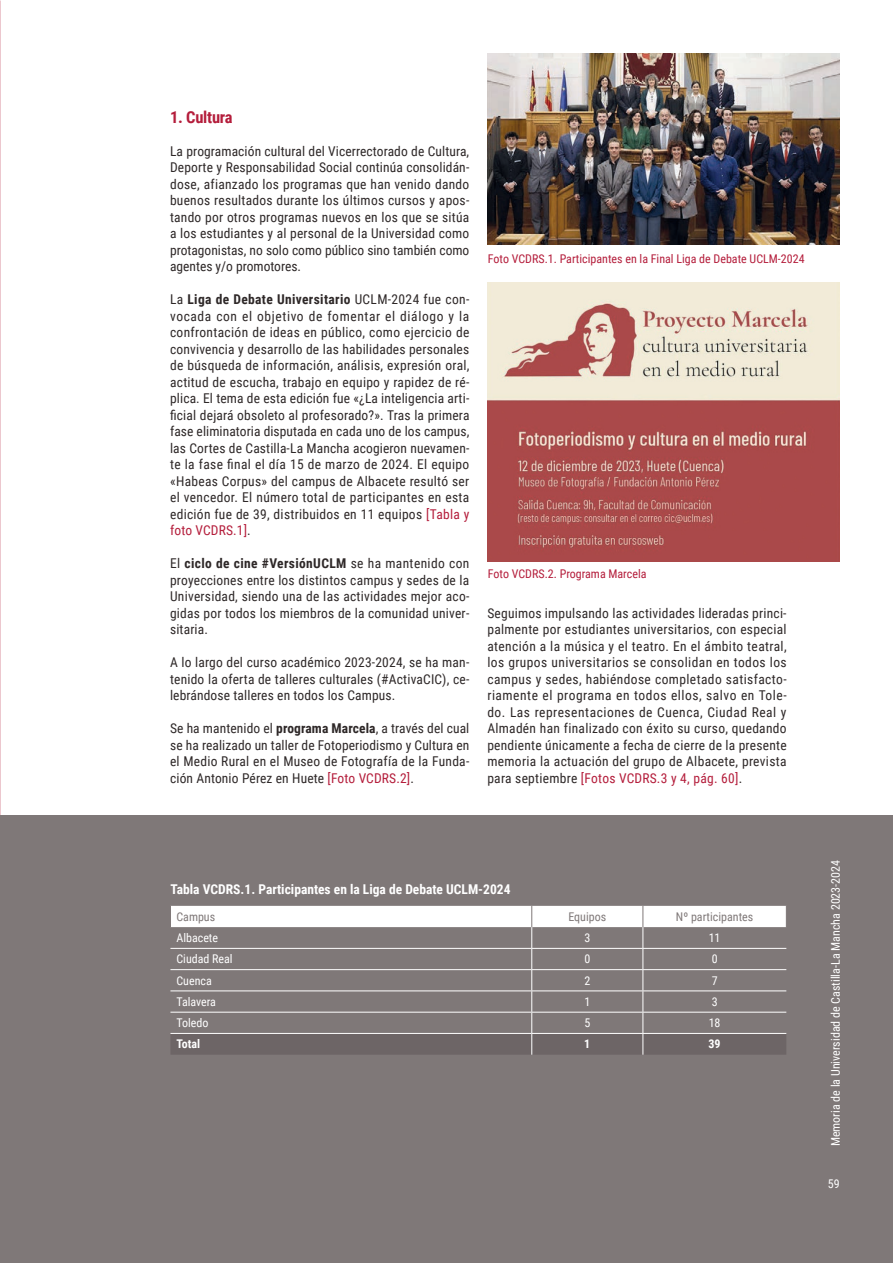
<style>
.page{position:relative;width:893px;height:1263px;background:#fff}
.page>*{position:absolute;margin:0;border:0;box-sizing:border-box;transform-origin:0 0}
.txt_corrido{font:700 16.5px "Roboto Condensed";letter-spacing:-.015em;color:#b41d3b}
.txt_corrido-2{font:13.5px/16.5px "Roboto Condensed";letter-spacing:.01em;color:#2e2828;text-align:justify}
.txt_corrido-3{font:700 13.5px "Roboto Condensed";color:#fff}
.txt_corrido-4{font:12px "Roboto Condensed";color:#fff}
.txt_corrido-5{font:12px "Roboto Condensed";color:#b41d3b}
.txt_corrido-6{font:12px "Roboto Condensed";color:#7f7878}
.txt_corrido-7{font:700 12px "Roboto Condensed";color:#fff}
.s1{font-weight:700}
.s2{color:#b41d3b}
</style>
<div class="page">
<div style="left:0;top:816px;width:893px;height:447px;background:#7f7878"></div>
<img style="left:488px;top:53px;width:352px;height:192px">
<img style="left:488px;top:282px;width:352px;height:279px">
<svg style="left:170px;top:906px;width:617px;height:149px"></svg>
<hr style="left:170px;top:1012px;width:362px;height:1px;background:#fff">
<hr style="left:532px;top:1012px;width:111px;height:1px;background:#fff">
<hr style="left:643px;top:1012px;width:143px;height:1px;background:#fff">
<hr style="left:170px;top:1033px;width:362px;height:1px;background:#fff">
<hr style="left:532px;top:1033px;width:111px;height:1px;background:#fff">
<hr style="left:643px;top:1033px;width:143px;height:1px;background:#fff">
<p class="txt_corrido" style="left:170px;top:105px;width:64px">1. Cultura</p>
<p class="txt_corrido-2" style="left:170px;top:142px;width:301px">La programación cultural del Vicerrectorado de Cultura, Deporte y Responsabilidad Social continúa consolidán&shy;dose, afianzado los programas que han venido dando buenos resultados durante los últimos cursos y apos&shy;tando por otros programas nuevos en los que se sitúa a los estudiantes y al personal de la Universidad como protagonistas, no solo como público sino también como agentes y/o promotores.</p>
<p class="txt_corrido-2" style="left:170px;top:291px;width:301px">La <span class="s1">Liga de Debate Universitario</span> UCLM-2024 fue con&shy;vocada con el objetivo de fomentar el diálogo y la confrontación de ideas en público, como ejercicio de convivencia y desarrollo de las habilidades personales de búsqueda de información, análisis, expresión oral, actitud de escucha, trabajo en equipo y rapidez de ré&shy;plica. El tema de esta edición fue «¿La inteligencia arti&shy;ficial dejará obsoleto al profesorado?». Tras la primera fase eliminatoria disputada en cada uno de los campus, las Cortes de Castilla-La Mancha acogieron nuevamen&shy;te la fase final el día 15 de marzo de 2024. El equipo «Habeas Corpus» del campus de Albacete resultó ser el vencedor. El número total de participantes en esta edición fue de 39, distribuidos en 11 equipos <span class="s2">[Tabla y foto VCDRS.1]</span>.</p>
<p class="txt_corrido-2" style="left:170px;top:555px;width:301px">El <span class="s1">ciclo de cine #VersiónUCLM</span> se ha mantenido con proyecciones entre los distintos campus y sedes de la Universidad, siendo una de las actividades mejor aco&shy;gidas por todos los miembros de la comunidad univer&shy;sitaria.</p>
<p class="txt_corrido-2" style="left:170px;top:654px;width:301px">A lo largo del curso académico 2023-2024, se ha man&shy;tenido la oferta de talleres culturales (#ActivaCIC), ce&shy;lebrándose talleres en todos los Campus.</p>
<p class="txt_corrido-2" style="left:170px;top:720px;width:301px">Se ha mantenido el <span class="s1">programa Marcela</span>, a través del cual se ha realizado un taller de Fotoperiodismo y Cultura en el Medio Rural en el Museo de Fotografía de la Funda&shy;ción Antonio Pérez en Huete <span class="s2">[Foto VCDRS.2]</span>.</p>
<p class="txt_corrido-5" style="left:488px;top:251px;width:318px">Foto VCDRS.1. Participantes en la Final Liga de Debate UCLM-2024</p>
<p class="txt_corrido-5" style="left:488px;top:565px;width:160px">Foto VCDRS.2. Programa Marcela</p>
<p class="txt_corrido-2" style="left:487px;top:604px;width:301px">Seguimos impulsando las actividades lideradas princi&shy;palmente por estudiantes universitarios, con especial atención a la música y el teatro. En el ámbito teatral, los grupos universitarios se consolidan en todos los campus y sedes, habiéndose completado satisfacto&shy;riamente el programa en todos ellos, salvo en Tole&shy;do. Las representaciones de Cuenca, Ciudad Real y Almadén han finalizado con éxito su curso, quedando pendiente únicamente a fecha de cierre de la presente memoria la actuación del grupo de Albacete, prevista para septiembre <span class="s2">[Fotos VCDRS.3 y 4, pág. 60]</span>.</p>
<p class="txt_corrido-3" style="left:171px;top:880px;width:341px">Tabla VCDRS.1. Participantes en la Liga de Debate UCLM-2024</p>
<p class="txt_corrido-6" style="left:176px;top:908px;width:40px">Campus</p>
<p class="txt_corrido-6" style="left:568px;top:908px;width:39px">Equipos</p>
<p class="txt_corrido-6" style="left:676px;top:908px;width:79px">Nº participantes</p>
<p class="txt_corrido-4" style="left:176px;top:929px;width:43px">Albacete</p>
<p class="txt_corrido-4" style="left:584px;top:929px;width:7px">3</p>
<p class="txt_corrido-4" style="left:709px;top:929px;width:13px">11</p>
<p class="txt_corrido-4" style="left:176px;top:951px;width:58px">Ciudad Real</p>
<p class="txt_corrido-4" style="left:584px;top:951px;width:7px">0</p>
<p class="txt_corrido-4" style="left:712px;top:951px;width:7px">0</p>
<p class="txt_corrido-4" style="left:176px;top:972px;width:37px">Cuenca</p>
<p class="txt_corrido-4" style="left:584px;top:972px;width:7px">2</p>
<p class="txt_corrido-4" style="left:712px;top:972px;width:7px">7</p>
<p class="txt_corrido-4" style="left:176px;top:993px;width:41px">Talavera</p>
<p class="txt_corrido-4" style="left:584px;top:993px;width:7px">1</p>
<p class="txt_corrido-4" style="left:712px;top:993px;width:7px">3</p>
<p class="txt_corrido-4" style="left:176px;top:1014px;width:34px">Toledo</p>
<p class="txt_corrido-4" style="left:584px;top:1014px;width:7px">5</p>
<p class="txt_corrido-4" style="left:709px;top:1014px;width:13px">18</p>
<p class="txt_corrido-7" style="left:176px;top:1036px;width:25px">Total</p>
<p class="txt_corrido-7" style="left:584px;top:1036px;width:8px">1</p>
<p class="txt_corrido-7" style="left:709px;top:1036px;width:14px">39</p>
<p class="txt_corrido-4" style="left:827px;top:1146px;width:288px;rotate:-90deg">Memoria de la Universidad de Castilla-La Mancha 2023-2024</p>
<p class="txt_corrido-4" style="left:828px;top:1175px;width:13px">59</p>
</div>
